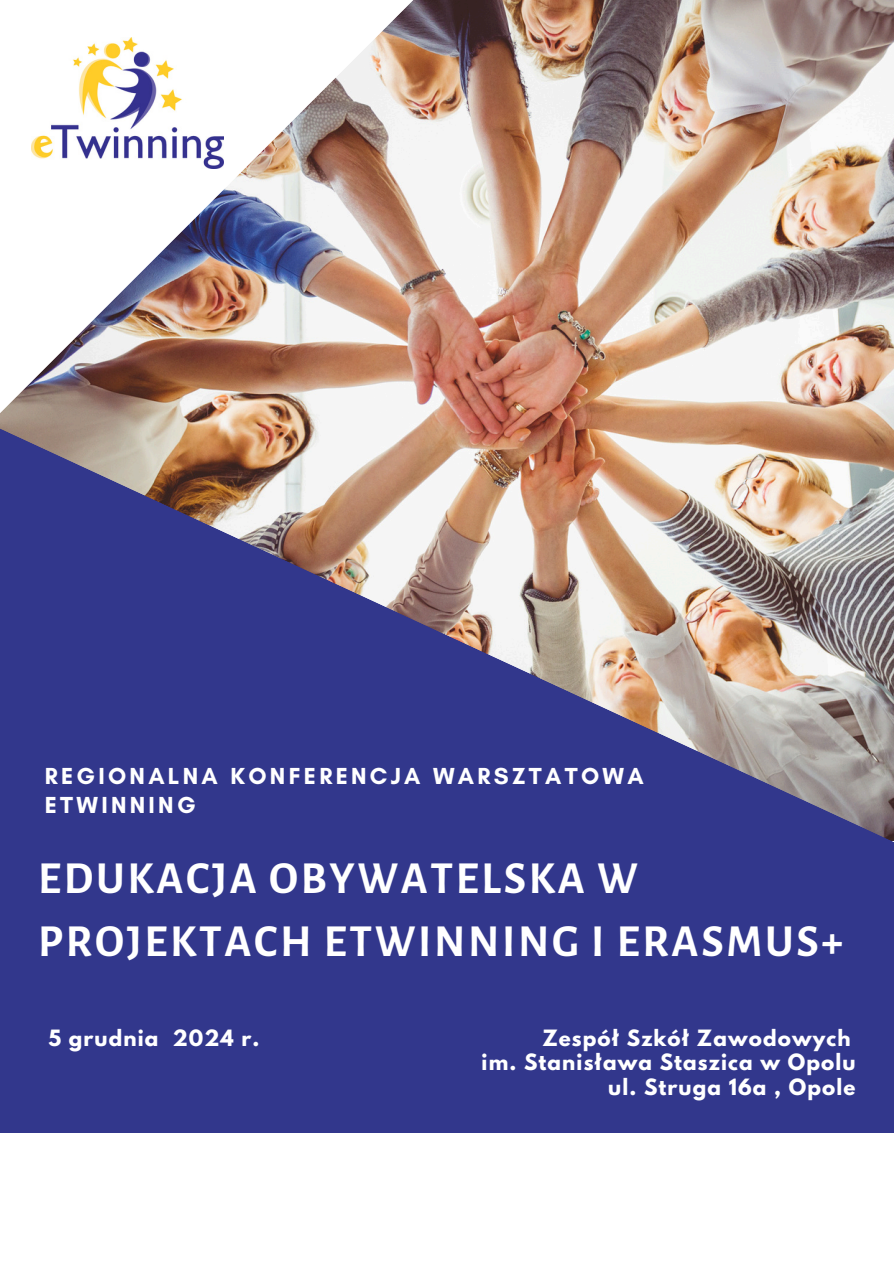
<style>
.page{position:relative;width:894px;height:1264px;background:#fff}
.page>*{position:absolute;margin:0;border:0;box-sizing:border-box;transform-origin:0 0}
.t1{font:700 45px/63px "Alegreya Sans SC";letter-spacing:.06em;color:#fff}
.t2{font:700 23.7px/28.7px "Glacial Indifference";letter-spacing:.14em;color:#fff}
.t3{font:700 19.95px "League Spartan";letter-spacing:.055em;color:#fff}
</style>
<div class="page">
<img style="left:582px;top:0;width:311px;height:305px">
<img style="left:31px;top:0;width:551px;height:305px">
<img style="left:0;top:305px;width:893px;height:828px">
<img style="left:32px;top:37px;width:191px;height:132px">
<h1 class="t2" style="left:45px;top:761px;width:600px">REGIONALNA KONFERENCJA WARSZTATOWA<br>ETWINNING</h1>
<h2 class="t1" style="left:38px;top:848px;width:806px">EDUKACJA OBYWATELSKA W<br>PROJEKTACH ETWINNING I ERASMUS+</h2>
<p class="t3" style="left:48px;top:1027px;width:212px">5 grudnia 2024 r.</p>
<p class="t3" style="left:542px;top:1027px;width:309px">Zespół Szkół Zawodowych</p>
<p class="t3" style="left:481px;top:1052px;width:375px">im. Stanisława Staszica w Opolu</p>
<p class="t3" style="left:608px;top:1077px;width:248px">ul. Struga 16a , Opole</p>
</div>
